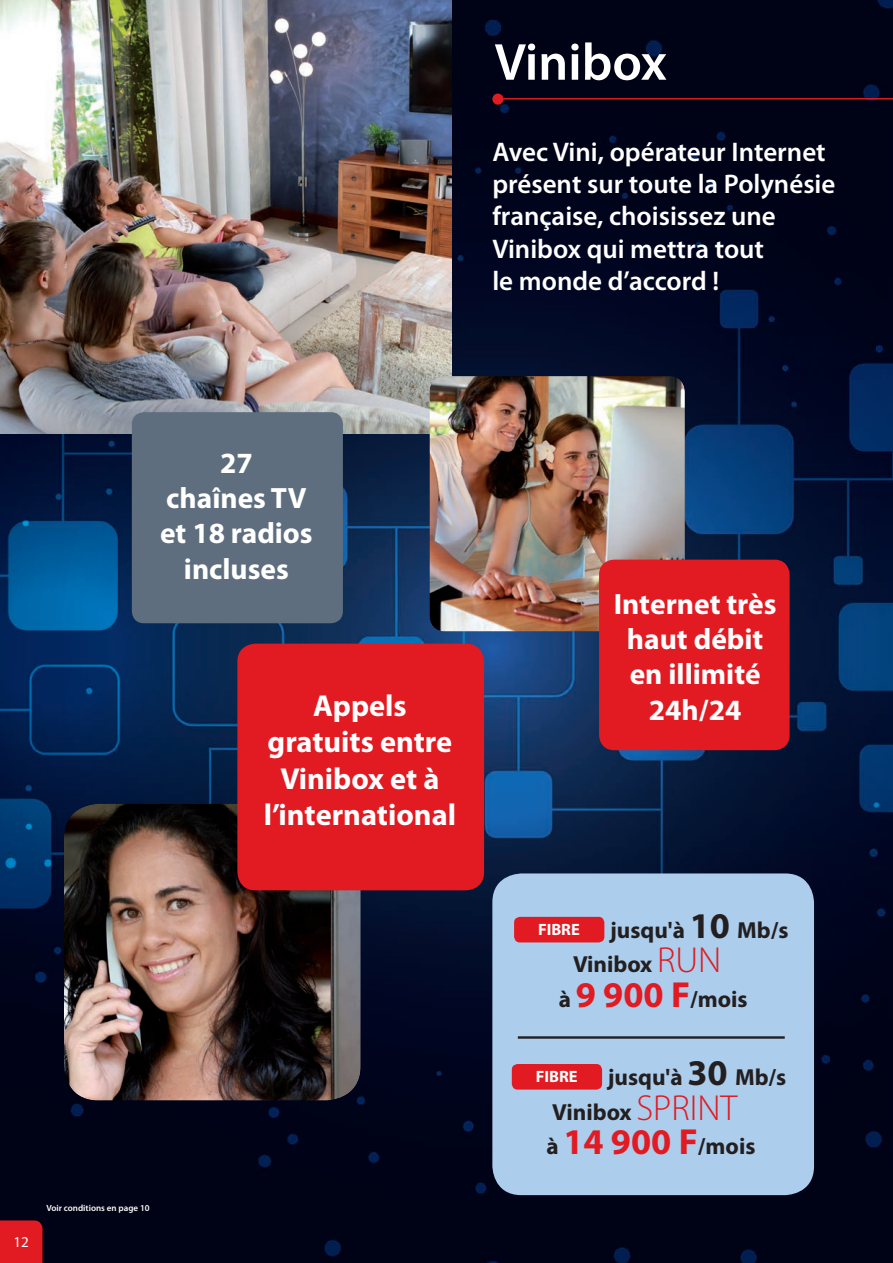
<style>
.page{position:relative;width:893px;height:1263px;background:#fff}
.page>*{position:absolute;margin:0;border:0;box-sizing:border-box;transform-origin:0 0}
.t1{font:600 52.5px "Myriad Pro";color:#fff}
.t2{font:700 30.3px/36.5px "Myriad Pro";color:#fff;text-align:center}
.t3{font:700 29.55px/35.4px "Myriad Pro";color:#fff;text-align:center}
.t4{font:700 29.4px/35.2px "Myriad Pro";color:#fff;text-align:center}
.t5{font:600 27px/32.4px "Myriad Pro";color:#fff}
.t6{font:700 23.25px/34.2px "Myriad Pro";color:#231f20}
.t7{font:700 16.5px "Myriad Pro";color:#fff}
.t8{font:15px "Myriad Pro";color:#fff}
.t9{font:600 9px "Myriad Pro";color:#fff}
.s1{font-size:36.3px}
.s2{font-weight:300;font-size:36.3px;color:#e21a21}
.s3{font-size:36.3px;color:#e21a21}
</style>
<div class="page">
<img style="left:0;top:0;width:893px;height:1263px">
<div style="left:0;top:1220px;width:43px;height:43px;background:#e21a21"></div>
<img style="left:64px;top:804px;width:297px;height:296px;border-radius:34px">
<img style="left:0;top:0;width:451px;height:434px">
<div style="left:133px;top:413px;width:209px;height:209px;background:#5e6e7f;border-radius:11px"></div>
<div style="left:132px;top:412px;width:211px;height:211px;border:2px solid #5e6e7f;border-radius:11px"></div>
<div style="left:237px;top:644px;width:247px;height:246px;background:#e21a21;border-radius:18px"></div>
<img style="left:429px;top:376px;width:256px;height:255px;border-radius:15px">
<div style="left:599px;top:560px;width:191px;height:190px;background:#e21a21;border-radius:15px"></div>
<hr style="left:498px;top:98px;width:395px;height:2px;background:#e21a21">
<div style="left:492px;top:94px;width:11px;height:11px;background:#e21a21;border-radius:50%"></div>
<div style="left:492px;top:873px;width:322px;height:322px;background:#accdeb;border-radius:29px"></div>
<div style="left:514px;top:917px;width:90px;height:25px;background:#e21a21;border-radius:6px"></div>
<div style="left:512px;top:1064px;width:90px;height:25px;background:#e21a21;border-radius:6px"></div>
<hr style="left:518px;top:1036px;width:267px;height:3px;background:#231f20">
<h1 class="t1" style="left:494px;top:42px;width:174px">Vinibox</h1>
<p class="t5" style="left:492px;top:138px;width:345px">Avec Vini, opérateur Internet présent sur toute la Polynésie française, choisissez une<br>Vinibox qui mettra tout<br>le monde d’accord !</p>
<p class="t4" style="left:160px;top:448px;width:154px">27<br>chaînes TV et 18 radios incluses</p>
<p class="t2" style="left:264px;top:690px;width:194px">Appels gratuits entre<br>Vinibox et à l’international</p>
<p class="t8" style="left:14px;top:1233px;width:17px">12</p>
<p class="t9" style="left:46px;top:1204px;width:105px">Voir conditions en page 10</p>
<p class="t3" style="left:614px;top:589px;width:164px">Internet très haut débit en illimité<br>24h/24</p>
<p class="t6" style="left:610px;top:916px;width:180px">jusqu'à <span class="s1">10</span> Mb/s</p>
<p class="t6" style="left:573px;top:950px;width:150px">Vinibox <span class="s2">RUN</span></p>
<p class="t6" style="left:559px;top:984px;width:190px">à <span class="s3">9 900 F</span>/mois</p>
<p class="t7" style="left:538px;top:924px;width:43px">FIBRE</p>
<p class="t6" style="left:546px;top:1063px;width:241px;text-indent:61px">jusqu'à <span class="s1">30</span> Mb/s<br>Vinibox <span class="s2">SPRINT<br></span>à <span class="s3">14 900 F</span>/mois</p>
<p class="t7" style="left:536px;top:1071px;width:43px">FIBRE</p>
</div>
